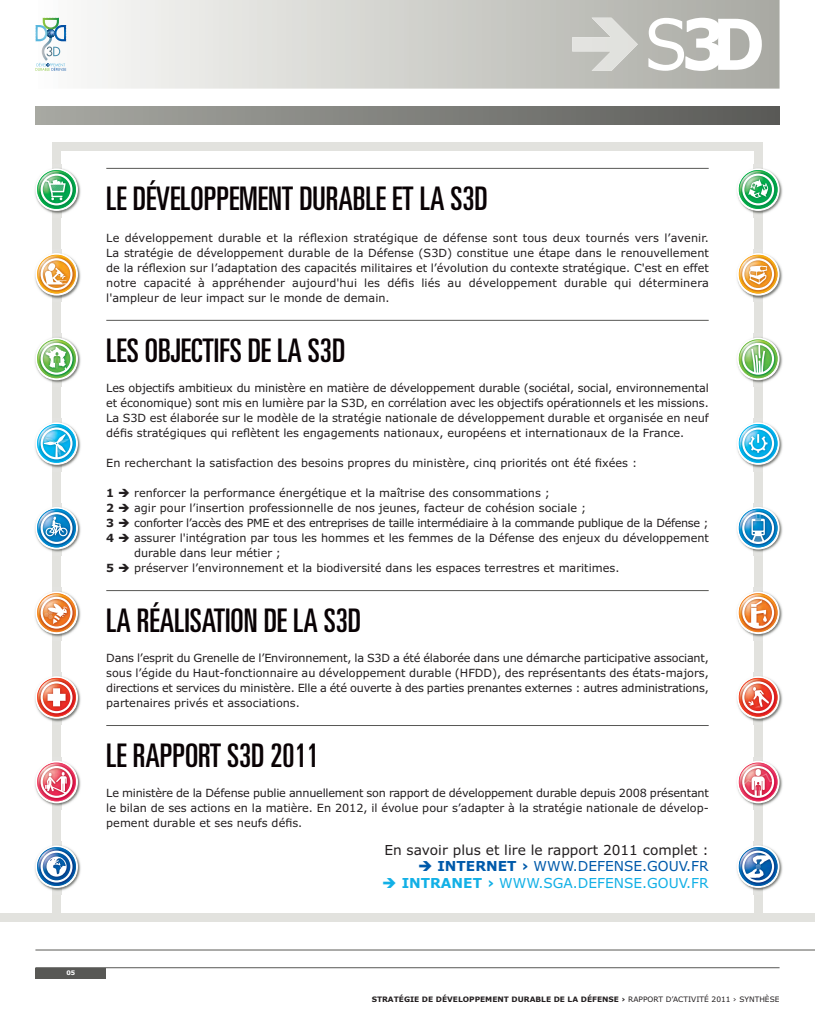
<style>
.page{position:relative;width:815px;height:1028px;background:#fff}
.page>*{position:absolute;margin:0;border:0;box-sizing:border-box;transform-origin:0 0}
.t1{font:ultra-condensed 32.5px "Univers";color:#090204}
.t2{font:13.75px/16.5px "Verdana";color:#231f20;text-align:right}
.t3{font:11.25px/15px "Verdana";color:#231f20;text-align:justify}
.t4{font:11.25px "Verdana";letter-spacing:-.03em;color:#231f20}
.t5{font:700 11.25px "Verdana";color:#231f20}
.t6{font:700 7.5px "Verdana";color:#231f20}
.t7{font:700 6.25px "Verdana";color:#fff}
.s1{font-weight:700;color:#005aaa}
.s2{color:#005aaa}
.s3{font-weight:700;color:#12b0e6}
.s4{color:#12b0e6}
.s5{font-weight:400}
</style>
<div class="page">
<div style="left:0;top:912px;width:815px;height:9px;background:#e2e2de"></div>
<div style="left:52px;top:142px;width:9px;height:779px;background:#e2e2de"></div>
<div style="left:754px;top:142px;width:9px;height:779px;background:#e2e2de"></div>
<hr style="left:35px;top:967px;width:745px;height:1px;background:#585855">
<div style="left:35px;top:967px;width:71px;height:11px;background:#585855"></div>
<img style="left:572px;top:18px;width:66px;height:53px">
<svg style="left:648px;top:18px;width:114px;height:53px"></svg>
<div style="left:35px;top:106px;width:745px;height:18px;background:linear-gradient(to right,#a8a9a3,#5a5a58)"></div>
<div style="left:52px;top:142px;width:711px;height:9px;background:#e2e2de"></div>
<hr style="left:106px;top:320px;width:603px;height:1px;background:#585855">
<hr style="left:106px;top:590px;width:603px;height:1px;background:#585855">
<hr style="left:106px;top:725px;width:603px;height:1px;background:#585855">
<hr style="left:106px;top:168px;width:603px;height:1px;background:#585855">
<svg style="left:36px;top:18px;width:30px;height:53px"></svg>
<img style="left:35px;top:165px;width:46px;height:52px">
<svg style="left:35px;top:168px;width:43px;height:43px"></svg>
<img style="left:38px;top:170px;width:38px;height:39px">
<img style="left:38px;top:171px;width:37px;height:37px">
<svg style="left:41px;top:173px;width:32px;height:32px"></svg>
<img style="left:737px;top:165px;width:46px;height:52px">
<svg style="left:737px;top:168px;width:43px;height:43px"></svg>
<img style="left:739px;top:170px;width:39px;height:39px">
<img style="left:740px;top:171px;width:37px;height:37px">
<svg style="left:742px;top:173px;width:32px;height:32px"></svg>
<img style="left:35px;top:249px;width:46px;height:53px">
<svg style="left:35px;top:253px;width:43px;height:42px"></svg>
<img style="left:38px;top:293px;width:38px;height:1px">
<img style="left:38px;top:255px;width:38px;height:38px">
<img style="left:38px;top:256px;width:37px;height:37px">
<svg style="left:41px;top:258px;width:32px;height:32px"></svg>
<img style="left:737px;top:249px;width:46px;height:53px">
<svg style="left:737px;top:253px;width:43px;height:42px"></svg>
<img style="left:739px;top:293px;width:39px;height:1px">
<img style="left:739px;top:255px;width:39px;height:38px">
<img style="left:740px;top:256px;width:37px;height:37px">
<svg style="left:742px;top:258px;width:32px;height:32px"></svg>
<img style="left:35px;top:334px;width:46px;height:52px">
<svg style="left:35px;top:338px;width:43px;height:42px"></svg>
<svg style="left:37px;top:339px;width:39px;height:39px"></svg>
<img style="left:38px;top:340px;width:38px;height:38px">
<img style="left:38px;top:340px;width:37px;height:37px">
<svg style="left:41px;top:343px;width:32px;height:32px"></svg>
<img style="left:737px;top:334px;width:46px;height:52px">
<svg style="left:737px;top:338px;width:43px;height:42px"></svg>
<img style="left:739px;top:340px;width:39px;height:38px">
<img style="left:740px;top:340px;width:37px;height:37px">
<svg style="left:742px;top:343px;width:32px;height:32px"></svg>
<img style="left:35px;top:418px;width:46px;height:53px">
<svg style="left:35px;top:422px;width:43px;height:43px"></svg>
<img style="left:38px;top:424px;width:38px;height:39px">
<img style="left:38px;top:425px;width:37px;height:37px">
<svg style="left:41px;top:427px;width:32px;height:32px"></svg>
<img style="left:737px;top:418px;width:46px;height:53px">
<svg style="left:737px;top:422px;width:43px;height:43px"></svg>
<img style="left:739px;top:424px;width:39px;height:39px">
<img style="left:740px;top:425px;width:37px;height:37px">
<svg style="left:742px;top:427px;width:32px;height:32px"></svg>
<img style="left:35px;top:503px;width:46px;height:52px">
<svg style="left:35px;top:507px;width:43px;height:42px"></svg>
<svg style="left:37px;top:508px;width:39px;height:39px"></svg>
<img style="left:38px;top:509px;width:38px;height:38px">
<img style="left:38px;top:509px;width:37px;height:37px">
<svg style="left:41px;top:512px;width:32px;height:32px"></svg>
<img style="left:737px;top:503px;width:46px;height:52px">
<svg style="left:737px;top:507px;width:43px;height:42px"></svg>
<img style="left:739px;top:509px;width:39px;height:38px">
<img style="left:740px;top:509px;width:37px;height:37px">
<svg style="left:742px;top:512px;width:32px;height:32px"></svg>
<img style="left:35px;top:588px;width:46px;height:52px">
<svg style="left:35px;top:591px;width:43px;height:43px"></svg>
<img style="left:38px;top:593px;width:38px;height:39px">
<img style="left:38px;top:594px;width:37px;height:37px">
<svg style="left:41px;top:596px;width:32px;height:32px"></svg>
<img style="left:737px;top:588px;width:46px;height:52px">
<svg style="left:737px;top:591px;width:43px;height:43px"></svg>
<img style="left:739px;top:593px;width:39px;height:39px">
<img style="left:740px;top:594px;width:37px;height:37px">
<svg style="left:742px;top:596px;width:32px;height:32px"></svg>
<img style="left:35px;top:672px;width:46px;height:53px">
<svg style="left:35px;top:676px;width:43px;height:42px"></svg>
<img style="left:38px;top:716px;width:38px;height:1px">
<img style="left:38px;top:678px;width:38px;height:38px">
<img style="left:38px;top:679px;width:37px;height:37px">
<svg style="left:41px;top:681px;width:32px;height:32px"></svg>
<img style="left:737px;top:672px;width:46px;height:53px">
<svg style="left:737px;top:676px;width:43px;height:42px"></svg>
<img style="left:739px;top:716px;width:39px;height:1px">
<img style="left:739px;top:678px;width:39px;height:38px">
<img style="left:740px;top:679px;width:37px;height:37px">
<svg style="left:742px;top:681px;width:32px;height:32px"></svg>
<img style="left:35px;top:757px;width:46px;height:52px">
<svg style="left:35px;top:760px;width:43px;height:43px"></svg>
<svg style="left:37px;top:762px;width:39px;height:39px"></svg>
<img style="left:38px;top:763px;width:38px;height:38px">
<img style="left:38px;top:763px;width:37px;height:37px">
<svg style="left:41px;top:766px;width:32px;height:32px"></svg>
<img style="left:737px;top:757px;width:46px;height:52px">
<svg style="left:737px;top:760px;width:43px;height:43px"></svg>
<img style="left:739px;top:763px;width:39px;height:38px">
<img style="left:740px;top:763px;width:37px;height:37px">
<svg style="left:742px;top:766px;width:32px;height:32px"></svg>
<img style="left:35px;top:841px;width:46px;height:53px">
<svg style="left:35px;top:845px;width:43px;height:43px"></svg>
<img style="left:38px;top:847px;width:38px;height:39px">
<img style="left:38px;top:848px;width:37px;height:37px">
<svg style="left:41px;top:850px;width:32px;height:32px"></svg>
<img style="left:737px;top:841px;width:46px;height:53px">
<svg style="left:737px;top:845px;width:43px;height:43px"></svg>
<img style="left:739px;top:847px;width:39px;height:39px">
<img style="left:740px;top:848px;width:37px;height:37px">
<svg style="left:742px;top:850px;width:32px;height:32px"></svg>
<hr style="left:35px;top:949px;width:780px;height:1px;background:#585855">
<h1 class="t1" style="left:106px;top:186px;width:383px">LE DÉVELOPPEMENT DURABLE ET LA S3D</h1>
<p class="t3" style="left:106px;top:231px;width:604px">Le développement durable et la réflexion stratégique de défense sont tous deux tournés vers l’avenir.<br>La stratégie de développement durable de la Défense (S3D) constitue une étape dans le renouvellement de la réflexion sur l’adaptation des capacités militaires et l’évolution du contexte stratégique. C'est en effet notre capacité à appréhender aujourd'hui les défis liés au développement durable qui déterminera l'ampleur de leur impact sur le monde de demain.</p>
<h1 class="t1" style="left:106px;top:338px;width:240px">LES OBJECTIFS DE LA S3D</h1>
<p class="t3" style="left:106px;top:381px;width:604px">Les objectifs ambitieux du ministère en matière de développement durable (sociétal, social, environnemental et économique) sont mis en lumière par la S3D, en corrélation avec les objectifs opérationnels et les missions.<br>La S3D est élaborée sur le modèle de la stratégie nationale de développement durable et organisée en neuf défis stratégiques qui reflètent les engagements nationaux, européens et internationaux de la France.</p>
<p class="t3" style="left:106px;top:456px;width:532px">En recherchant la satisfaction des besoins propres du ministère, cinq priorités ont été fixées :</p>
<p class="t5" style="left:106px;top:488px;width:9px">1</p>
<p class="t3" style="left:134px;top:486px;width:417px">renforcer la performance énergétique et la maîtrise des consommations ;</p>
<p class="t5" style="left:106px;top:503px;width:9px">2</p>
<p class="t3" style="left:134px;top:501px;width:453px">agir pour l’insertion professionnelle de nos jeunes, facteur de cohésion sociale ;</p>
<p class="t5" style="left:106px;top:518px;width:9px">3</p>
<p class="t4" style="left:134px;top:518px;width:576px">conforter l’accès des PME et des entreprises de taille intermédiaire à la commande publique de la Défense ;</p>
<p class="t5" style="left:106px;top:533px;width:9px">4</p>
<p class="t3" style="left:134px;top:531px;width:576px">assurer l'intégration par tous les hommes et les femmes de la Défense des enjeux du développement durable dans leur métier ;</p>
<p class="t5" style="left:106px;top:563px;width:9px">5</p>
<p class="t3" style="left:134px;top:561px;width:487px">préserver l’environnement et la biodiversité dans les espaces terrestres et maritimes.</p>
<h1 class="t1" style="left:106px;top:608px;width:256px">LA RÉALISATION DE LA S3D</h1>
<p class="t3" style="left:106px;top:651px;width:604px">Dans l’esprit du Grenelle de l’Environnement, la S3D a été élaborée dans une démarche participative associant, sous l’égide du Haut-fonctionnaire au développement durable (HFDD), des représentants des états-majors, directions et services du ministère. Elle a été ouverte à des parties prenantes externes : autres administrations, partenaires privés et associations.</p>
<h1 class="t1" style="left:106px;top:743px;width:214px">LE RAPPORT S3D 2011</h1>
<p class="t3" style="left:106px;top:786px;width:604px">Le ministère de la Défense publie annuellement son rapport de développement durable depuis 2008 présentant le bilan de ses actions en la matière. En 2012, il évolue pour s’adapter à la stratégie nationale de dévelop&shy;pement durable et ses neufs défis.</p>
<p class="t2" style="left:384px;top:842px;width:326px">En savoir plus et lire le rapport 2011 complet :<br><span class="s1">INTERNET ›</span> <span class="s2">WWW.DEFENSE.GOUV.FR<br></span><span class="s3">INTRANET ›</span> <span class="s4">WWW.SGA.DEFENSE.GOUV.FR</span></p>
<p class="t7" style="left:66px;top:970px;width:10px">05</p>
<p class="t6" style="left:372px;top:996px;width:409px">STRATÉGIE DE DÉVELOPPEMENT DURABLE DE LA DÉFENSE › <span class="s5">RAPPORT D’ACTIVITÉ 2011 › SYNTHÈSE</span></p>
</div>
